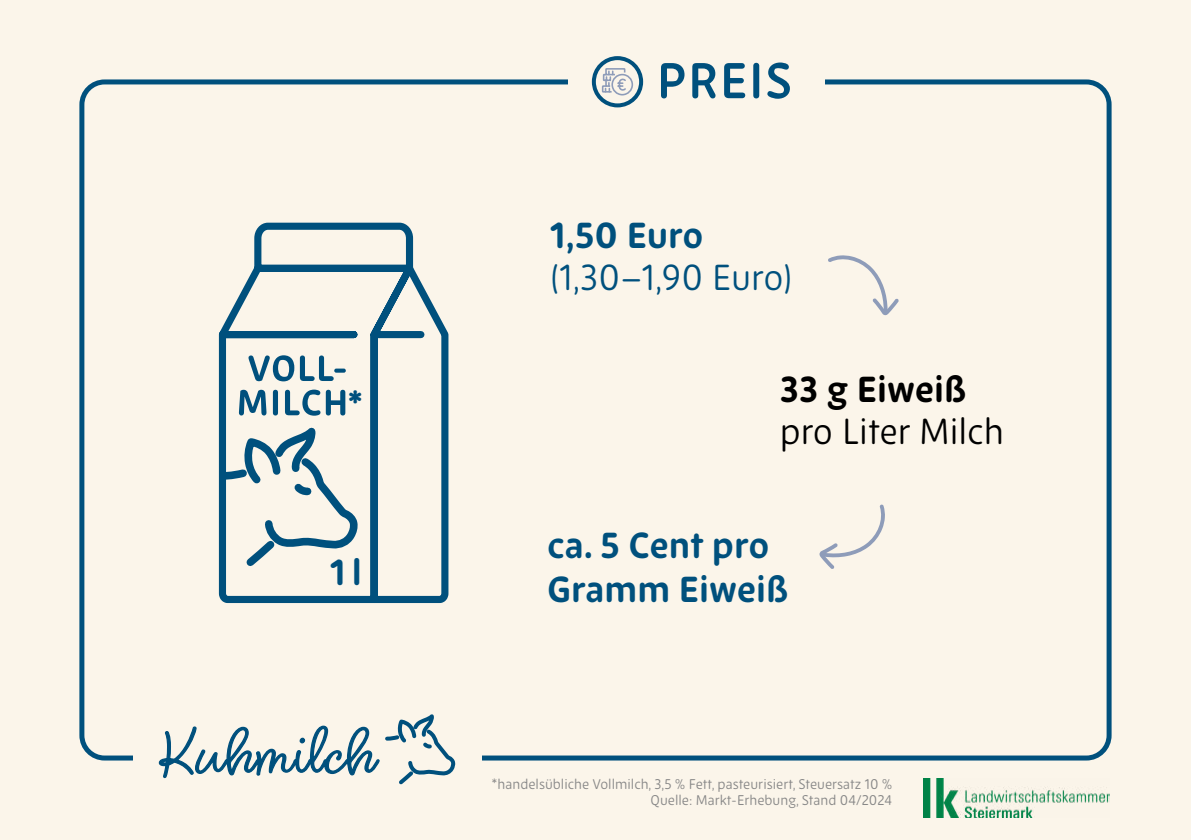
<style>
.page{position:relative;width:1191px;height:840px;background:#fff}
.page>*{position:absolute;margin:0;border:0;box-sizing:border-box;transform-origin:0 0}
.t1{font:600 50px "New Zen";letter-spacing:.03em;color:#00507d}
.t2{font:700 36px/43.2px "New Zen";color:#00507d}
.t3{font:36px "New Zen";color:#00507d}
.t4{font:36px "New Zen";color:#000}
.t5{font:700 36px "New Zen";color:#000}
.t6{font:14px/16px "New Zen";color:#878787;text-align:right}
</style>
<div class="page">
<div style="left:0;top:0;width:1191px;height:839px;background:#fbf5ea"></div>
<div style="left:79px;top:79px;width:1032px;height:681px;border:5px solid #00507d;border-radius:23px"></div>
<img style="left:923px;top:778px;width:186px;height:38px">
<svg style="left:218px;top:222px;width:231px;height:382px"></svg>
<svg style="left:248px;top:355px;width:98px;height:26px"></svg>
<svg style="left:218px;top:389px;width:143px;height:183px"></svg>
<div style="left:133px;top:727px;width:348px;height:60px;background:#fbf5ea"></div>
<svg style="left:158px;top:714px;width:298px;height:71px"></svg>
<div style="left:568px;top:45px;width:256px;height:67px;background:#fbf5ea"></div>
<div style="left:592px;top:56px;width:51px;height:51px;border:4px solid #00507d;border-radius:50%"></div>
<svg style="left:601px;top:67px;width:33px;height:29px"></svg>
<svg style="left:828px;top:255px;width:71px;height:60px"></svg>
<svg style="left:819px;top:504px;width:66px;height:65px"></svg>
<h2 class="t2" style="left:347px;top:383px;width:17px">*</h2>
<h2 class="t2" style="left:330px;top:551px;width:33px">1l</h2>
<h1 class="t1" style="left:656px;top:51px;width:137px">PREIS</h1>
<h2 class="t2" style="left:550px;top:213px;width:155px">1,50 Euro</h2>
<h2 class="t3" style="left:550px;top:256px;width:244px">(1,30–1,90 Euro)</h2>
<h2 class="t5" style="left:780px;top:367px;width:188px">33 g Eiweiß</h2>
<h2 class="t4" style="left:780px;top:411px;width:226px">pro Liter Milch</h2>
<h2 class="t2" style="left:547px;top:524px;width:243px">ca. 5 Cent pro<br>Gramm Eiweiß</h2>
<p class="t6" style="left:491px;top:776px;width:402px">*handelsübliche Vollmilch, 3,5 % Fett, pasteurisiert, Steuersatz 10 %<br>Quelle: Markt-Erhebung, Stand 04/2024</p>
</div>
